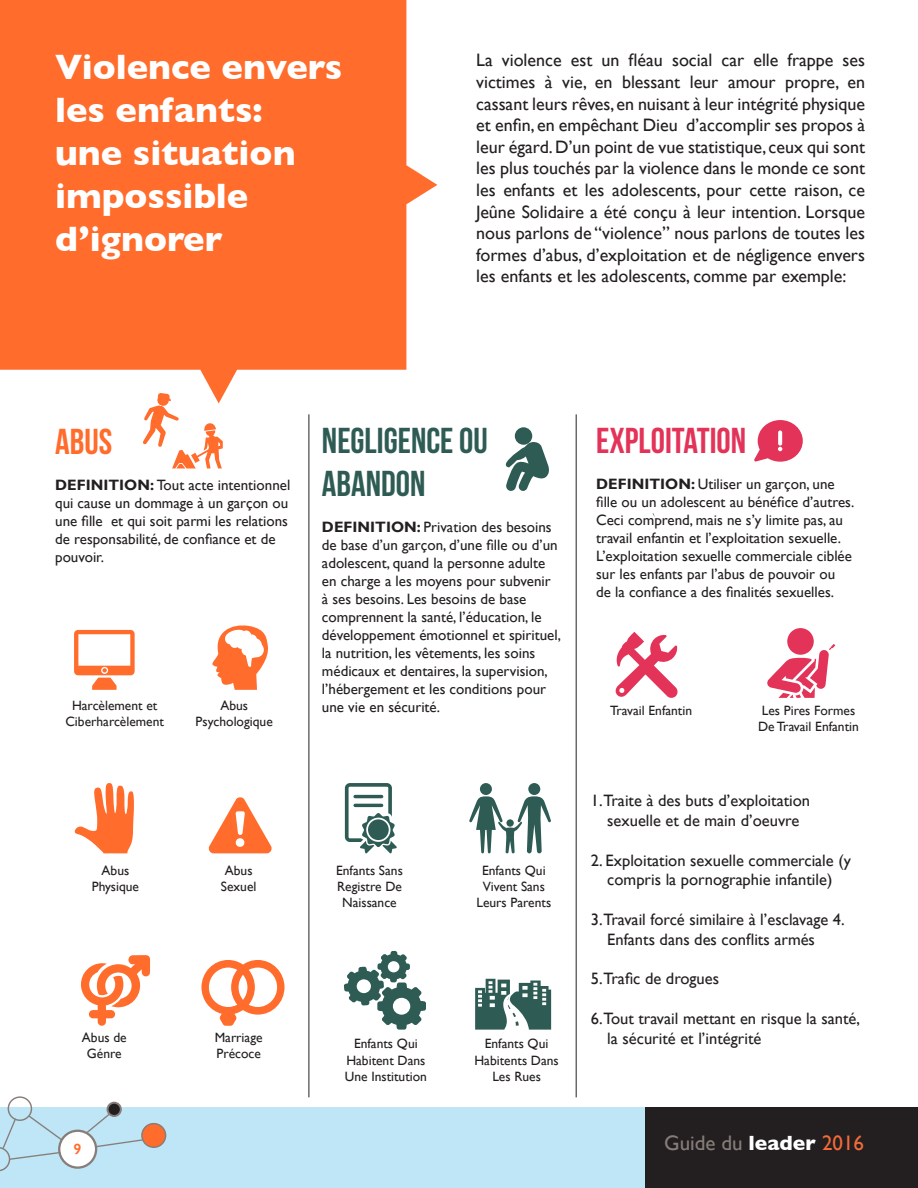
<style>
.page{position:relative;width:918px;height:1188px;background:#fff}
.page>*{position:absolute;margin:0;border:0;box-sizing:border-box;transform-origin:0 0}
.t1{font:700 36px/43.2px "Gill Sans";color:#fff}
.t2{font:36px/43.2px "Bebas Neue";color:#2e5c54}
.t3{font:36px "Bebas Neue";color:#e33359}
.t4{font:36px "Bebas Neue";color:#ff6c2c}
.t5{font:21px "Gill Sans";color:#877e7a}
.t6{font:18px/21.6px "Gill Sans";color:#231f20;text-align:justify}
.t7{font:16.5px/19.8px "Gill Sans";color:#231f20;text-align:center}
.t8{font:15px/18px "Gill Sans";color:#231f20}
.t9{font:600 15px "Gill Sans";color:#ff6c2c}
.t10{font:13.5px "Gill Sans";color:#231f20}
.s1{font-weight:700}
.s2{font-weight:700;color:#fff}
.s3{color:#f36b38}
</style>
<div class="page">
<div style="left:0;top:1107px;width:645px;height:81px;background:#bee6f6"></div>
<div style="left:645px;top:1107px;width:273px;height:81px;background:#231f20"></div>
<svg style="left:0;top:1096px;width:166px;height:75px"></svg>
<svg style="left:0;top:0;width:437px;height:396px;background:#ff7e46"></svg>
<hr style="left:309px;top:414px;width:1px;height:683px;background:#231f20">
<hr style="left:576px;top:414px;width:1px;height:683px;background:#231f20">
<svg style="left:81px;top:955px;width:69px;height:71px"></svg>
<svg style="left:201px;top:960px;width:84px;height:66px"></svg>
<svg style="left:344px;top:951px;width:82px;height:79px"></svg>
<svg style="left:475px;top:979px;width:76px;height:51px"></svg>
<svg style="left:345px;top:783px;width:52px;height:70px"></svg>
<svg style="left:469px;top:783px;width:82px;height:70px"></svg>
<svg style="left:208px;top:797px;width:64px;height:56px"></svg>
<svg style="left:74px;top:783px;width:60px;height:70px"></svg>
<svg style="left:212px;top:625px;width:56px;height:65px"></svg>
<svg style="left:74px;top:630px;width:61px;height:60px"></svg>
<svg style="left:615px;top:632px;width:63px;height:66px"></svg>
<svg style="left:767px;top:628px;width:68px;height:70px"></svg>
<svg style="left:754px;top:420px;width:49px;height:42px"></svg>
<svg style="left:143px;top:393px;width:80px;height:75px"></svg>
<div style="left:515px;top:427px;width:17px;height:18px;background:#2e5c54;border-radius:50%"></div>
<svg style="left:506px;top:442px;width:43px;height:49px"></svg>
<p class="t1" style="left:55px;top:44px;width:289px">Violence envers les enfants:<br>une situation impossible d’ignorer</p>
<p class="t6" style="left:476px;top:49px;width:390px">La violence est un fléau social car elle frappe ses victimes à vie, en blessant leur amour propre, en cassant leurs rêves, en nuisant à leur intégrité physique et enfin, en empêchant Dieu d’accomplir ses propos à leur égard. D’un point de vue statistique, ceux qui sont les plus touchés par la violence dans le monde ce sont les enfants et les adolescents, pour cette raison, ce Jeûne Solidaire a été conçu à leur intention. Lorsque nous parlons de “violence” nous parlons de toutes les formes d’abus, d’exploitation et de négligence envers les enfants et les adolescents, comme par exemple:</p>
<p class="t4" style="left:55px;top:421px;width:59px">ABUS</p>
<p class="t8" style="left:55px;top:476px;width:237px"><span class="s1">DEFINITION:</span> Tout acte intentionnel qui cause un dommage à un garçon ou une fille et qui soit parmi les relations de responsabilité, de confiance et de pouvoir.</p>
<p class="t10" style="left:72px;top:698px;width:87px">Harcèlement et</p>
<p class="t10" style="left:65px;top:714px;width:100px">Ciberharcèlement</p>
<p class="t10" style="left:220px;top:698px;width:29px">Abus</p>
<p class="t10" style="left:196px;top:714px;width:79px">Psychologique</p>
<p class="t10" style="left:102px;top:862px;width:29px">Abus</p>
<p class="t10" style="left:92px;top:879px;width:49px">Physique</p>
<p class="t10" style="left:225px;top:862px;width:29px">Abus</p>
<p class="t10" style="left:221px;top:879px;width:37px">Sexuel</p>
<p class="t10" style="left:82px;top:1030px;width:46px">Abus de</p>
<p class="t10" style="left:87px;top:1046px;width:36px">Génre</p>
<p class="t10" style="left:215px;top:1030px;width:49px">Marriage</p>
<p class="t10" style="left:216px;top:1046px;width:46px">Précoce</p>
<p class="t2" style="left:322px;top:419px;width:167px">NEGLIGENCE OU<br>ABANDON</p>
<p class="t8" style="left:322px;top:518px;width:241px"><span class="s1">DEFINITION:</span> Privation des besoins de base d’un garçon, d’une fille ou d’un adolescent, quand la personne adulte en charge a les moyens pour subvenir<br>à ses besoins. Les besoins de base comprennent la santé, l’éducation, le développement émotionnel et spirituel, la nutrition, les vêtements, les soins médicaux et dentaires, la supervision, l’hébergement et les conditions pour une vie en sécurité.</p>
<p class="t10" style="left:336px;top:862px;width:68px">Enfants Sans</p>
<p class="t10" style="left:337px;top:879px;width:66px">Registre De</p>
<p class="t10" style="left:342px;top:895px;width:56px">Naissance</p>
<p class="t10" style="left:482px;top:862px;width:65px">Enfants Qui</p>
<p class="t10" style="left:483px;top:879px;width:64px">Vivent Sans</p>
<p class="t10" style="left:476px;top:895px;width:76px">Leurs Parents</p>
<p class="t10" style="left:354px;top:1036px;width:65px">Enfants Qui</p>
<p class="t10" style="left:346px;top:1052px;width:81px">Habitent Dans</p>
<p class="t10" style="left:345px;top:1068px;width:84px">Une Institution</p>
<p class="t10" style="left:485px;top:1036px;width:65px">Enfants Qui</p>
<p class="t10" style="left:474px;top:1052px;width:86px">Habitents Dans</p>
<p class="t10" style="left:492px;top:1068px;width:50px">Les Rues</p>
<p class="t3" style="left:596px;top:420px;width:151px">EXPLOITATION</p>
<p class="t8" style="left:596px;top:475px;width:260px"><span class="s1">DEFINITION:</span> Utiliser un garçon, une fille ou un adolescent au bénéfice d’autres.<br>Ceci comprend, mais ne s’y limite pas, au travail enfantin et l’exploitation sexuelle.<br>L’exploitation sexuelle commerciale ciblée sur les enfants par l’abus de pouvoir ou<br>de la confiance a des finalités sexuelles.</p>
<p class="t10" style="left:610px;top:703px;width:84px">Travail Enfantin</p>
<p class="t10" style="left:762px;top:703px;width:95px">Les Pires Formes</p>
<p class="t10" style="left:758px;top:719px;width:102px">De Travail Enfantin</p>
<p class="t7" style="left:591px;top:791px;width:221px">1.Traite à des buts d’exploitation sexuelle et de main d’oeuvre</p>
<p class="t7" style="left:591px;top:851px;width:262px">2. Exploitation sexuelle commerciale (y compris la pornographie infantile)</p>
<p class="t7" style="left:607px;top:910px;width:239px;text-align:left;text-indent:-16px">3.Travail forcé similaire à l’esclavage 4.<br>Enfants dans des conflits armés</p>
<p class="t7" style="left:591px;top:969px;width:130px">5.Trafic de drogues</p>
<p class="t7" style="left:607px;top:1009px;width:254px;text-align:left;text-indent:-16px">6.Tout travail mettant en risque la santé, la sécurité et l’intégrité</p>
<p class="t9" style="left:74px;top:1140px;width:9px">9</p>
<h2 class="t5" style="left:664px;top:1131px;width:201px">Guide du <span class="s2">leader</span> <span class="s3">2016</span></h2>
</div>
